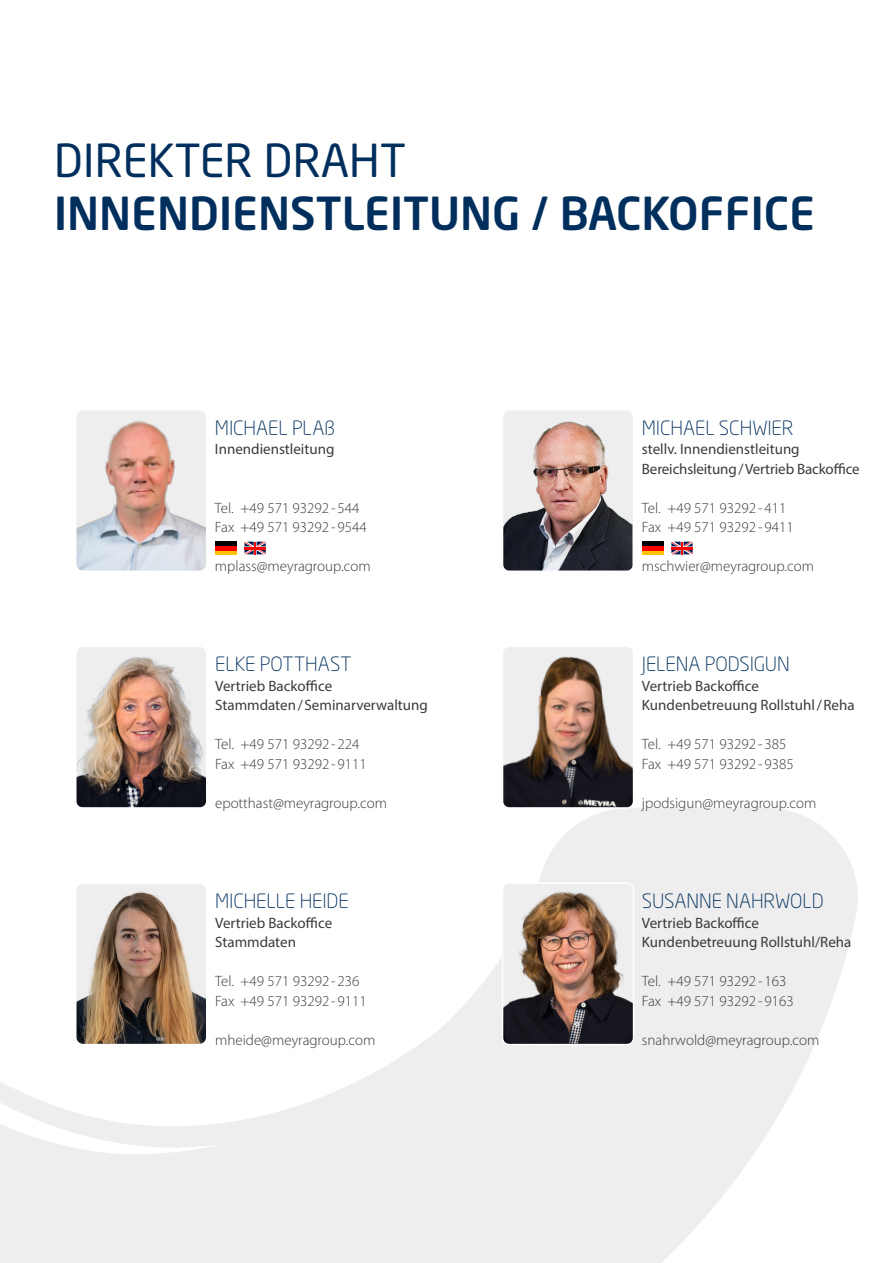
<style>
.page{position:relative;width:893px;height:1263px;background:#fff}
.page>*{position:absolute;margin:0;border:0;box-sizing:border-box;transform-origin:0 0}
.t1{font:500 45px "Neo Sans Std";color:#002f5d}
.t2{font:45px "Neo Sans Std";color:#002f5d}
.t3{font:300 19.5px "Neo Sans Std";letter-spacing:-.005em;color:#002f5d}
.t4{font:300 15px/19.5px "Myriad Pro";color:#3b3b3a}
.t5{font:15px/19.5px "Myriad Pro";color:#3b3b3a}
</style>
<div class="page">
<svg style="left:0;top:808px;width:858px;height:455px;fill:#eee"></svg>
<img style="left:78px;top:412px;width:126px;height:157px">
<div style="left:75px;top:409px;width:132px;height:163px;border:2px solid #fff;border-radius:7px"></div>
<img style="left:505px;top:412px;width:126px;height:157px">
<div style="left:502px;top:409px;width:132px;height:163px;border:2px solid #fff;border-radius:7px"></div>
<img style="left:505px;top:649px;width:126px;height:157px">
<div style="left:502px;top:646px;width:132px;height:163px;border:2px solid #fff;border-radius:7px"></div>
<img style="left:78px;top:649px;width:126px;height:157px">
<div style="left:75px;top:646px;width:132px;height:163px;border:2px solid #fff;border-radius:7px"></div>
<img style="left:76px;top:883px;width:131px;height:161px">
<div style="left:75px;top:882px;width:132px;height:163px;border:2px solid #fff;border-radius:7px"></div>
<svg style="left:215px;top:550px;width:21px;height:4px"></svg>
<hr style="left:215px;top:546px;width:21px;height:4px;background:#f00">
<hr style="left:215px;top:542px;width:21px;height:4px;background:#000">
<svg style="left:642px;top:550px;width:21px;height:4px"></svg>
<hr style="left:642px;top:546px;width:21px;height:4px;background:#f00">
<hr style="left:642px;top:542px;width:21px;height:4px;background:#000">
<svg style="left:244px;top:542px;width:22px;height:12px"></svg>
<hr style="left:244px;top:547px;width:22px;height:2px;background:#f00">
<svg style="left:671px;top:542px;width:22px;height:12px"></svg>
<hr style="left:671px;top:547px;width:22px;height:2px;background:#f00">
<img style="left:503px;top:883px;width:131px;height:161px">
<div style="left:502px;top:882px;width:132px;height:163px;border:2px solid #fff;border-radius:7px"></div>
<h1 class="t2" style="left:54px;top:133px;width:354px">DIREKTER DRAHT</h1>
<h1 class="t1" style="left:54px;top:185px;width:762px">INNENDIENSTLEITUNG / BACKOFFICE</h1>
<h2 class="t3" style="left:215px;top:416px;width:122px">MICHAEL PLAß</h2>
<p class="t5" style="left:215px;top:439px;width:121px">Innendienstleitung</p>
<p class="t4" style="left:215px;top:498px;width:153px">Tel. +49 571 93292 - 544<br>Fax +49 571 93292 - 9544</p>
<p class="t4" style="left:215px;top:557px;width:157px">mplass@meyragroup.com</p>
<h2 class="t3" style="left:215px;top:653px;width:138px">ELKE POTTHAST</h2>
<p class="t5" style="left:215px;top:676px;width:214px">Vertrieb Backoffice<br>Stammdaten/Seminarverwaltung</p>
<p class="t4" style="left:215px;top:735px;width:153px">Tel. +49 571 93292 - 224<br>Fax +49 571 93292 - 9111</p>
<p class="t4" style="left:215px;top:793px;width:173px">epotthast@meyragroup.com</p>
<h2 class="t3" style="left:215px;top:889px;width:135px">MICHELLE HEIDE</h2>
<p class="t5" style="left:215px;top:912px;width:119px">Vertrieb Backoffice<br>Stammdaten</p>
<p class="t4" style="left:215px;top:971px;width:153px">Tel. +49 571 93292 - 236<br>Fax +49 571 93292 - 9111</p>
<p class="t4" style="left:215px;top:1030px;width:162px">mheide@meyragroup.com</p>
<h2 class="t3" style="left:642px;top:416px;width:153px">MICHAEL SCHWIER</h2>
<p class="t5" style="left:642px;top:439px;width:219px">stellv. Innendienstleitung<br>Bereichsleitung/Vertrieb Backoffice</p>
<p class="t4" style="left:642px;top:498px;width:153px">Tel. +49 571 93292 - 411<br>Fax +49 571 93292 - 9411</p>
<p class="t4" style="left:642px;top:557px;width:174px">mschwier@meyragroup.com</p>
<h2 class="t3" style="left:642px;top:653px;width:149px">JELENA PODSIGUN</h2>
<p class="t5" style="left:642px;top:676px;width:214px">Vertrieb Backoffice<br>Kundenbetreuung Rollstuhl/Reha</p>
<p class="t4" style="left:642px;top:735px;width:153px">Tel. +49 571 93292 - 385<br>Fax +49 571 93292 - 9385</p>
<p class="t4" style="left:642px;top:793px;width:176px">jpodsigun@meyragroup.com</p>
<h2 class="t3" style="left:642px;top:889px;width:183px">SUSANNE NAHRWOLD</h2>
<p class="t5" style="left:642px;top:912px;width:211px">Vertrieb Backoffice<br>Kundenbetreuung Rollstuhl/Reha</p>
<p class="t4" style="left:642px;top:971px;width:153px">Tel. +49 571 93292 - 163<br>Fax +49 571 93292 - 9163</p>
<p class="t4" style="left:642px;top:1030px;width:179px">snahrwold@meyragroup.com</p>
</div>
